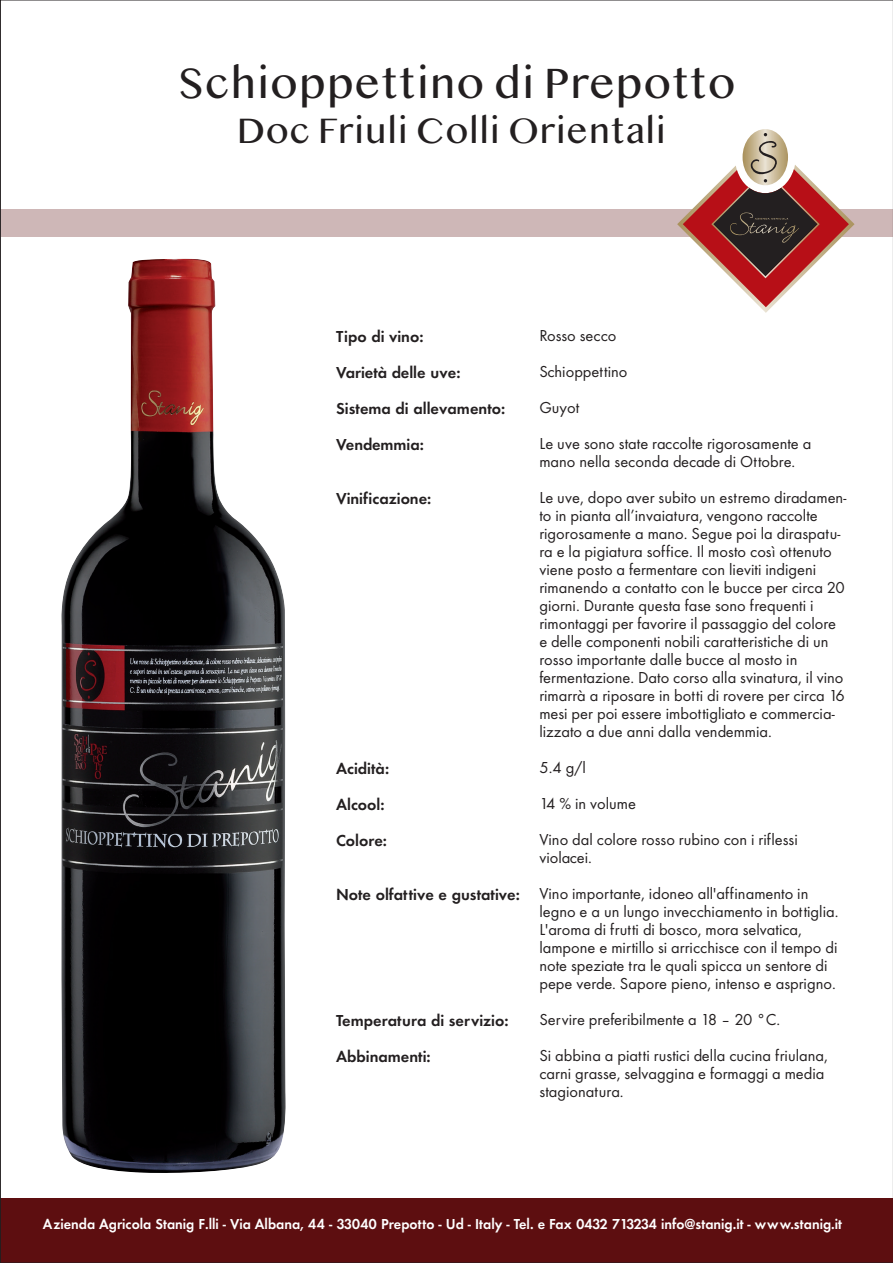
<style>
.page{position:relative;width:893px;height:1263px;background:#fff}
.page>*{position:absolute;margin:0;border:0;box-sizing:border-box;transform-origin:0 0}
.t1{font:45px "Lao MN";color:#231f20}
.t2{font:37.5px "Lao MN";color:#231f20}
.t3{font:16.5px/18px "Futura Book DTC";color:#231f20}
.t4{font:16.5px/36px "Futura Demi Bold DTC";color:#231f20}
.t5{font:15px "Futura Demi Bold DTC";color:#fff;scale:.96 1}
</style>
<div class="page">
<img style="left:61px;top:259px;width:225px;height:914px">
<div style="left:0;top:1199px;width:893px;height:64px;background:#5d0e10"></div>
<div style="left:0;top:209px;width:893px;height:28px;background:#ceb7b7"></div>
<svg style="left:677px;top:129px;width:177px;height:184px"></svg>
<h1 class="t1" style="left:178px;top:56px;width:560px">Schioppettino di Prepotto</h1>
<h2 class="t2" style="left:237px;top:108px;width:431px">Doc Friuli Colli Orientali</h2>
<p class="t4" style="left:336px;top:318px;width:171px">Tipo di vino:<br>Varietà delle uve:<br>Sistema di allevamento:<br>Vendemmia:</p>
<p class="t4" style="left:336px;top:480px;width:97px">Vinificazione:</p>
<p class="t4" style="left:336px;top:750px;width:55px">Acidità:<br>Alcool:<br>Colore:</p>
<p class="t4" style="left:336px;top:876px;width:185px">Note olfattive e gustative:</p>
<p class="t4" style="left:336px;top:1002px;width:174px">Temperatura di servizio:<br>Abbinamenti:</p>
<p class="t3" style="left:539px;top:318px;width:274px;line-height:36px">Rosso secco<br>Schioppettino<br>Guyot<br>Le uve sono state raccolte rigorosamente a</p>
<p class="t3" style="left:539px;top:444px;width:308px;line-height:36px">mano nella seconda decade di Ottobre.<br>Le uve, dopo aver subito un estremo diradamen-</p>
<p class="t3" style="left:539px;top:507px;width:307px">to in pianta all’invaiatura, vengono raccolte rigorosamente a mano. Segue poi la diraspatu&shy;ra e la pigiatura soffice. Il mosto così ottenuto viene posto a fermentare con lieviti indigeni rimanendo a contatto con le bucce per circa 20 giorni. Durante questa fase sono frequenti i rimontaggi per favorire il passaggio del colore e delle componenti nobili caratteristiche di un rosso importante dalle bucce al mosto in fermentazione. Dato corso alla svinatura, il vino rimarrà a riposare in botti di rovere per circa 16 mesi per poi essere imbottigliato e commercia&shy;lizzato a due anni dalla vendemmia.</p>
<p class="t3" style="left:539px;top:750px;width:260px;line-height:36px">5.4 g/l<br>14 % in volume<br>Vino dal colore rosso rubino con i riflessi</p>
<p class="t3" style="left:539px;top:840px;width:271px;line-height:36px">violacei.<br>Vino importante, idoneo all'affinamento in</p>
<p class="t3" style="left:539px;top:903px;width:301px">legno e a un lungo invecchiamento in bottiglia.<br>L'aroma di frutti di bosco, mora selvatica, lampone e mirtillo si arricchisce con il tempo di note speziate tra le quali spicca un sentore di pepe verde. Sapore pieno, intenso e asprigno.</p>
<p class="t3" style="left:539px;top:1002px;width:290px;line-height:36px">Servire preferibilmente a 18 – 20 °C.<br>Si abbina a piatti rustici della cucina friulana,</p>
<p class="t3" style="left:539px;top:1065px;width:287px">carni grasse, selvaggina e formaggi a media stagionatura.</p>
<p class="t5" style="left:43px;top:1215px;width:834px">Azienda Agricola Stanig F.lli - Via Albana, 44 - 33040 Prepotto - Ud - Italy - Tel. e Fax 0432 713234 info@stanig.it - www.stanig.it</p>
</div>
